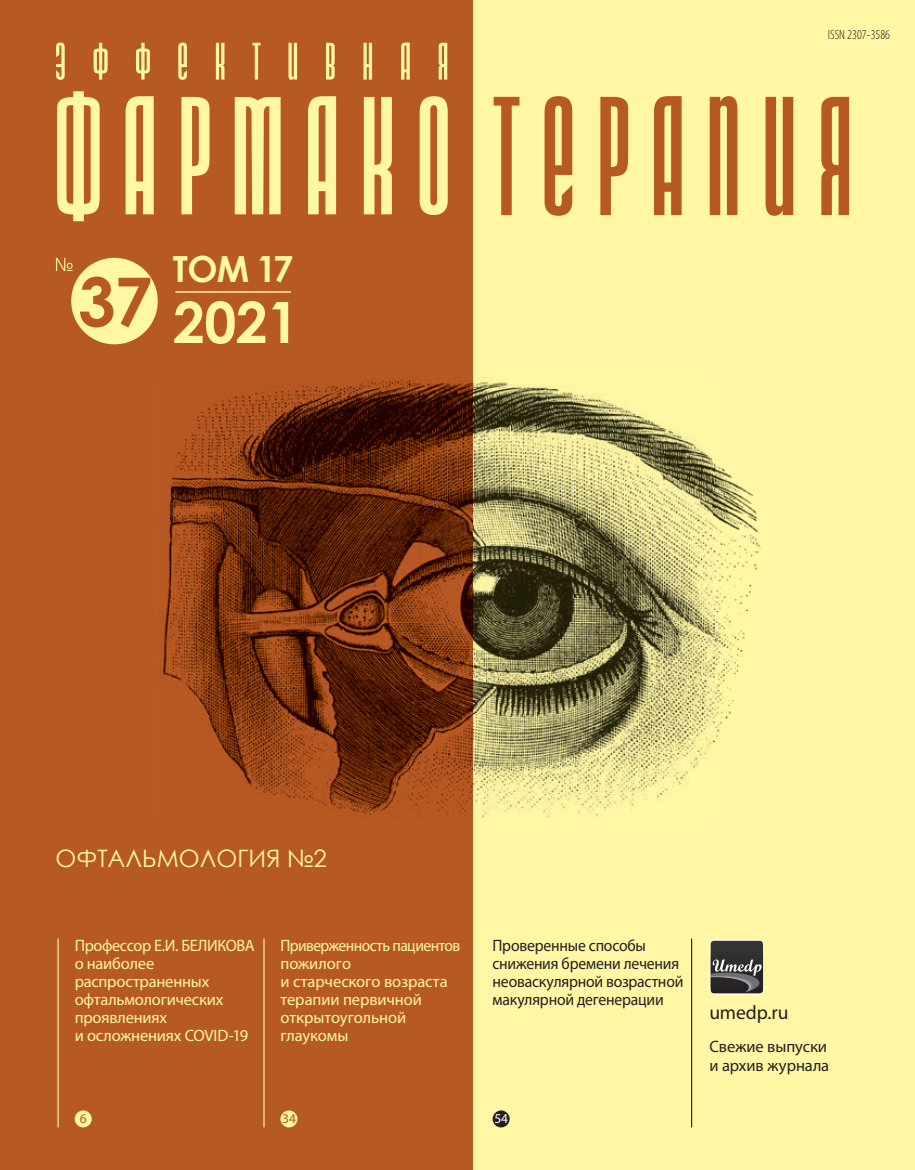
<style>
.page{position:relative;width:915px;height:1170px;background:#fff}
.page>*{position:absolute;margin:0;border:0;box-sizing:border-box;transform-origin:0 0}
.t1{font:700 67.5px "Century Gothic";color:#b75923}
.t2{font:700 57px "Century Gothic";color:#fff7a4}
.t3{font:700 36px "Century Gothic";color:#fff7a4}
.t4{font:24px "Century Gothic";color:#fff7a4}
.t5{font:19.5px "Myriad Pro";letter-spacing:-.005em;color:#231f20}
.t6{font:16.5px/18px "Myriad Pro";letter-spacing:-.01em;color:#fff7a4}
.t7{font:16.5px/18px "Myriad Pro";letter-spacing:-.01em;color:#fff7a4;scale:.94 1}
.t8{font:16.5px/18px "Myriad Pro";letter-spacing:-.015em;color:#231f20;scale:.95 1}
.t9{font:16.5px/19.5px "Myriad Pro";letter-spacing:-.015em;color:#231f20}
.t10{font:300 condensed 13.5px "Myriad Pro";color:#231f20}
.t11{font:13.5px "Myriad Pro";color:#b75923}
.t12{font:13.5px "Myriad Pro";color:#fff}
</style>
<div class="page">
<div style="left:0;top:0;width:473px;height:1169px;background:#b75923"></div>
<div style="left:473px;top:0;width:441px;height:1169px;background:#fff7a4"></div>
<svg style="left:493px;top:96px;width:355px;height:120px"></svg>
<svg style="left:56px;top:43px;width:391px;height:37px"></svg>
<svg style="left:419px;top:96px;width:28px;height:119px"></svg>
<svg style="left:363px;top:97px;width:29px;height:117px"></svg>
<svg style="left:235px;top:97px;width:45px;height:117px"></svg>
<svg style="left:57px;top:91px;width:43px;height:130px"></svg>
<svg style="left:181px;top:97px;width:28px;height:117px"></svg>
<svg style="left:125px;top:96px;width:29px;height:118px"></svg>
<svg style="left:308px;top:96px;width:28px;height:118px"></svg>
<img style="left:163px;top:377px;width:598px;height:441px">
<hr style="left:263px;top:938px;width:1px;height:189px;background:#fff7a4">
<hr style="left:57px;top:938px;width:2px;height:189px;background:#fff7a4">
<hr style="left:690px;top:938px;width:2px;height:189px;background:#231f20">
<div style="left:280px;top:1110px;width:17px;height:17px;background:#fff7a4;border-radius:50%"></div>
<div style="left:75px;top:1110px;width:17px;height:17px;background:#fff7a4;border-radius:50%"></div>
<div style="left:492px;top:1110px;width:17px;height:17px;background:#231f20;border-radius:50%"></div>
<svg style="left:711px;top:940px;width:52px;height:53px;background:#4a484a"></svg>
<div style="left:709px;top:939px;width:54px;height:55px;border:1px solid #fff;border-radius:4px"></div>
<svg style="left:56px;top:258px;width:17px;height:13px"></svg>
<div style="left:71px;top:258px;width:87px;height:86px;background:#fff7a4;border-radius:50%"></div>
<hr style="left:175px;top:291px;width:116px;height:2px;background:#ffeda2">
<h1 class="t1" style="left:78px;top:250px;width:76px">37</h1>
<h3 class="t3" style="left:173px;top:242px;width:122px">ТОМ 17</h3>
<h2 class="t2" style="left:173px;top:279px;width:127px">2021</h2>
<p class="t10" style="left:827px;top:27px;width:64px">ISSN 2307-3586</p>
<h3 class="t4" style="left:56px;top:841px;width:272px">ОФТАЛЬМОЛОГИЯ №2</h3>
<p class="t6" style="left:75px;top:936px;width:182px">Профессор Е.И. БЕЛИКОВА о наиболее распространенных офтальмологических проявлениях<br>и осложнениях COVID-19</p>
<p class="t8" style="left:492px;top:936px;width:202px">Проверенные способы снижения бремени лечения неоваскулярной возрастной макулярной дегенерации</p>
<p class="t7" style="left:280px;top:936px;width:193px">Приверженность пациентов пожилого<br>и старческого возраста терапии первичной открытоугольной глаукомы</p>
<p class="t11" style="left:80px;top:1110px;width:8px">6</p>
<p class="t11" style="left:282px;top:1109px;width:15px">34</p>
<p class="t12" style="left:494px;top:1110px;width:15px">54</p>
<p class="t5" style="left:709px;top:1000px;width:81px">umedp.ru</p>
<p class="t9" style="left:709px;top:1035px;width:121px">Свежие выпуски и архив журнала</p>
</div>
